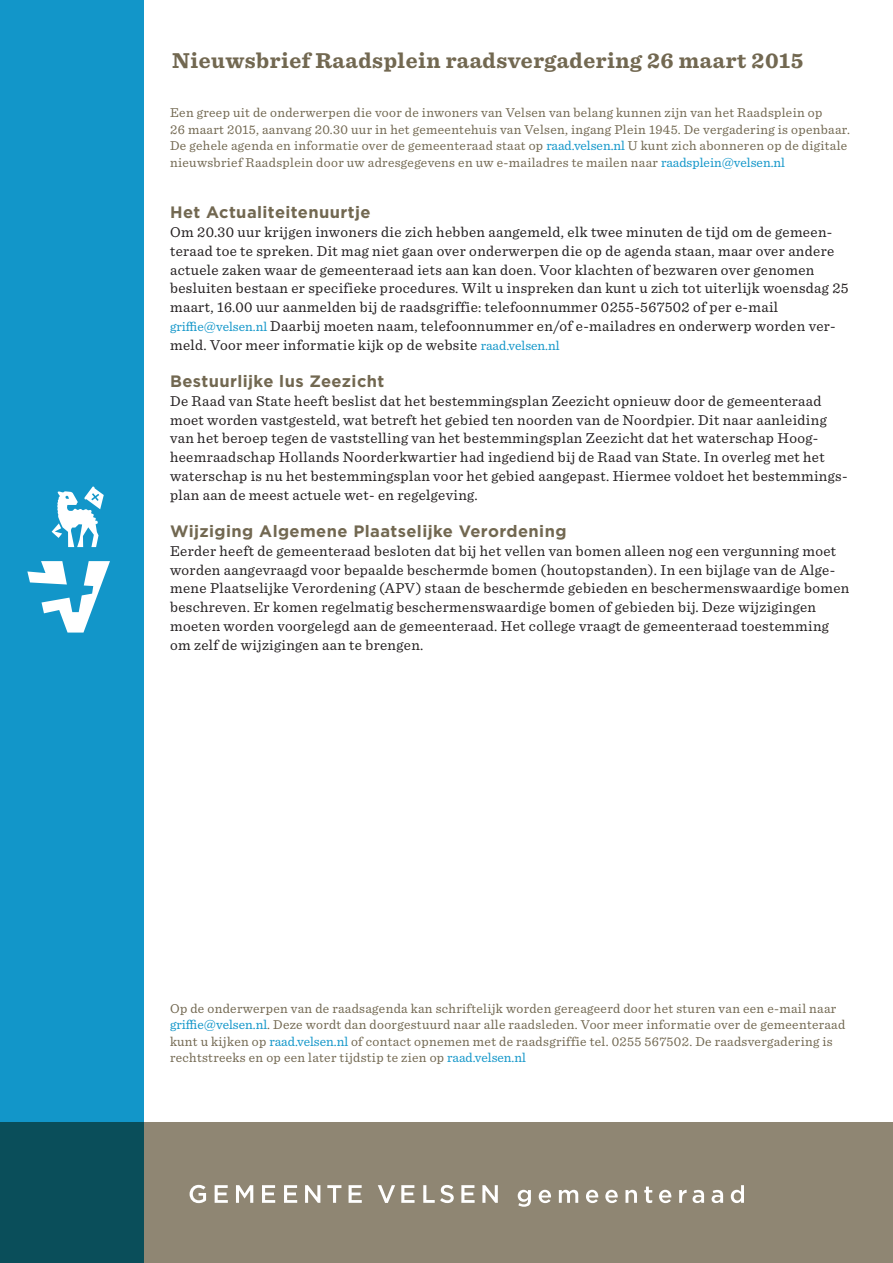
<style>
.page{position:relative;width:893px;height:1263px;background:#fff}
.page>*{position:absolute;margin:0;border:0;box-sizing:border-box;transform-origin:0 0}
.t1{font:700 22.5px "Sentinel";letter-spacing:.025em;color:#726851}
.t2{font:700 16.5px "Gotham";letter-spacing:.025em;color:#726851}
.t3{font:15px/18.8px "Sentinel";letter-spacing:.025em;color:#231f20}
.t4{font:13.5px/16.5px "Sentinel";letter-spacing:.025em;color:#726851}
.s1{color:#1296c9}
.s2{font-size:13.5px;color:#1296c9}
</style>
<div class="page">
<div style="left:0;top:0;width:144px;height:1263px;background:#1296c9"></div>
<svg style="left:0;top:1123px;width:893px;height:140px;background:#787c6e"></svg>
<svg style="left:27px;top:561px;width:83px;height:71px"></svg>
<svg style="left:52px;top:486px;width:52px;height:61px"></svg>
<svg style="left:190px;top:1185px;width:16px;height:18px"></svg>
<svg style="left:215px;top:1185px;width:13px;height:18px"></svg>
<svg style="left:236px;top:1185px;width:17px;height:18px"></svg>
<svg style="left:262px;top:1185px;width:13px;height:18px"></svg>
<svg style="left:284px;top:1185px;width:13px;height:18px"></svg>
<svg style="left:305px;top:1185px;width:15px;height:18px"></svg>
<svg style="left:327px;top:1185px;width:14px;height:18px"></svg>
<svg style="left:349px;top:1185px;width:13px;height:18px"></svg>
<svg style="left:378px;top:1185px;width:17px;height:18px"></svg>
<svg style="left:401px;top:1185px;width:13px;height:18px"></svg>
<svg style="left:423px;top:1185px;width:31px;height:18px"></svg>
<svg style="left:461px;top:1185px;width:14px;height:18px"></svg>
<svg style="left:482px;top:1185px;width:16px;height:18px"></svg>
<svg style="left:518px;top:1185px;width:226px;height:22px"></svg>
<p class="t1" style="left:172px;top:43px;width:633px">Nieuwsbrief Raadsplein raadsvergadering 26 maart 2015</p>
<p class="t4" style="left:170px;top:104px;width:654px">Een greep uit de onderwerpen die voor de inwoners van Velsen van belang kunnen zijn van het Raadsplein op</p>
<p class="t4" style="left:170px;top:120px;width:681px">26 maart 2015, aanvang 20.30 uur in het gemeentehuis van Velsen, ingang Plein 1945. De vergadering is openbaar.<br>De gehele agenda en informatie over de gemeenteraad staat op <span class="s1">raad.velsen.nl</span> U kunt zich abonneren op de digitale nieuwsbrief Raadsplein door uw adresgegevens en uw e-mailadres te mailen naar <span class="s1">raadsplein@velsen.nl</span></p>
<p class="t2" style="left:170px;top:202px;width:202px">Het Actualiteitenuurtje</p>
<p class="t3" style="left:170px;top:222px;width:680px">Om 20.30 uur krijgen inwoners die zich hebben aangemeld, elk twee minuten de tijd om de gemeen&shy;teraad toe te spreken. Dit mag niet gaan over onderwerpen die op de agenda staan, maar over andere actuele zaken waar de gemeenteraad iets aan kan doen. Voor klachten of bezwaren over genomen besluiten bestaan er specifieke procedures. Wilt u inspreken dan kunt u zich tot uiterlijk woensdag 25 maart, 16.00 uur aanmelden bij de raadsgriffie: telefoonnummer 0255-567502 of per e-mail</p>
<p class="t3" style="left:170px;top:316px;width:667px"><span class="s2">griffie@velsen.nl</span> Daarbij moeten naam, telefoonnummer en/of e-mailadres en onderwerp worden ver&shy;meld. Voor meer informatie kijk op de website <span class="s2">raad.velsen.nl</span></p>
<p class="t2" style="left:170px;top:370px;width:216px">Bestuurlijke lus Zeezicht</p>
<p class="t3" style="left:170px;top:391px;width:679px">De Raad van State heeft beslist dat het bestemmingsplan Zeezicht opnieuw door de gemeenteraad moet worden vastgesteld, wat betreft het gebied ten noorden van de Noordpier. Dit naar aanleiding van het beroep tegen de vaststelling van het bestemmingsplan Zeezicht dat het waterschap Hoog&shy;heemraadschap Hollands Noorderkwartier had ingediend bij de Raad van State. In overleg met het waterschap is nu het bestemmingsplan voor het gebied aangepast. Hiermee voldoet het bestemmings&shy;plan aan de meest actuele wet- en regelgeving.</p>
<p class="t2" style="left:170px;top:520px;width:398px">Wijziging Algemene Plaatselijke Verordening</p>
<p class="t3" style="left:170px;top:541px;width:681px">Eerder heeft de gemeenteraad besloten dat bij het vellen van bomen alleen nog een vergunning moet worden aangevraagd voor bepaalde beschermde bomen (houtopstanden). In een bijlage van de Alge&shy;mene Plaatselijke Verordening (APV) staan de beschermde gebieden en beschermenswaardige bomen beschreven. Er komen regelmatig beschermenswaardige bomen of gebieden bij. Deze wijzigingen moeten worden voorgelegd aan de gemeenteraad. Het college vraagt de gemeenteraad toestemming om zelf de wijzigingen aan te brengen.</p>
<p class="t4" style="left:170px;top:999px;width:677px">Op de onderwerpen van de raadsagenda kan schriftelijk worden gereageerd door het sturen van een e-mail naar <span class="s1">griffie@velsen.nl</span>. Deze wordt dan doorgestuurd naar alle raadsleden. Voor meer informatie over de gemeenteraad kunt u kijken op <span class="s1">raad.velsen.nl</span> of contact opnemen met de raadsgriffie tel. 0255 567502. De raadsvergadering is rechtstreeks en op een later tijdstip te zien op <span class="s1">raad.velsen.nl</span></p>
</div>
